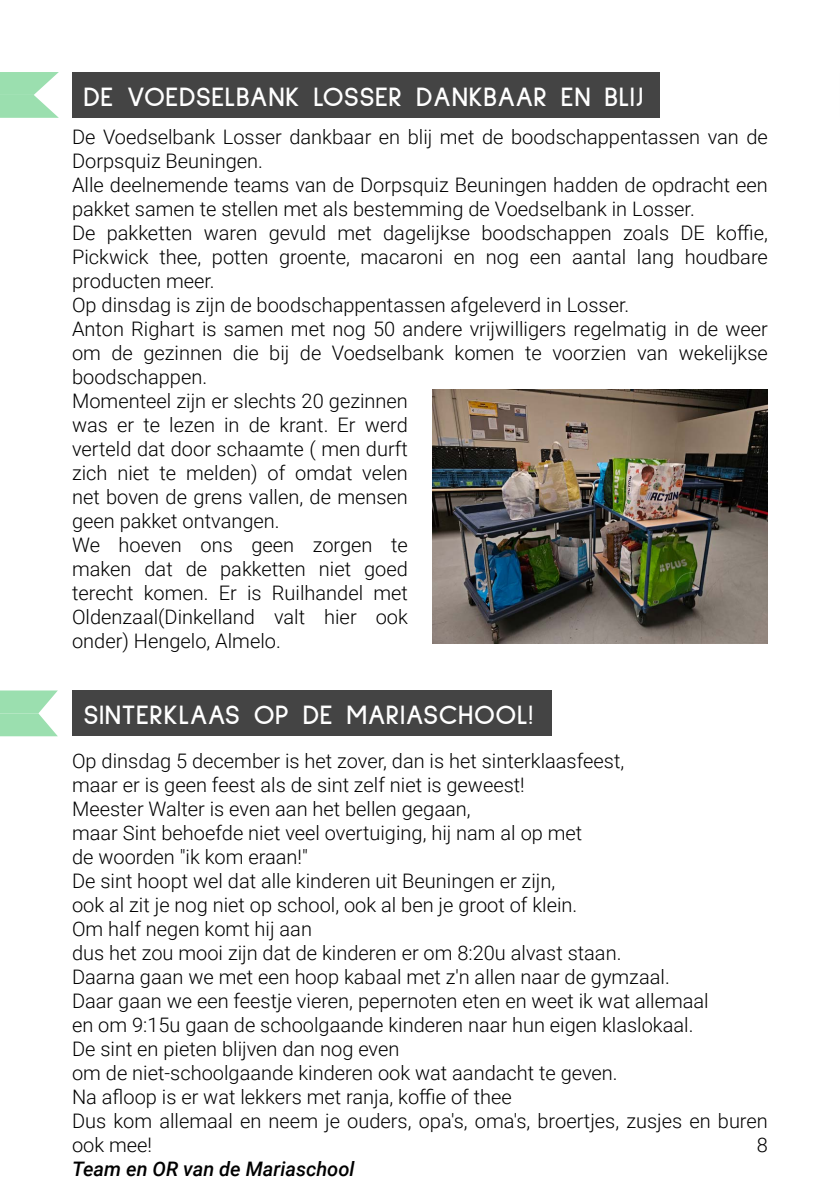
<style>
.page{position:relative;width:840px;height:1191px;background:#fff}
.page>*{position:absolute;margin:0;border:0;box-sizing:border-box;transform-origin:0 0}
.t1{font:700 28px "Sulphur Point";letter-spacing:.02em;color:#fff}
.t2{font:300 20px/24px "Roboto";color:#000}
.t3{font:italic 500 20px "Roboto";color:#000}
</style>
<div class="page">
<div style="left:72px;top:72px;width:587px;height:46px;background:#444"></div>
<svg style="left:0;top:72px;width:59px;height:46px"></svg>
<div style="left:72px;top:690px;width:479px;height:46px;background:#444"></div>
<svg style="left:0;top:690px;width:58px;height:46px"></svg>
<img style="left:432px;top:390px;width:335px;height:253px">
<h1 class="t1" style="left:83px;top:81px;width:561px">DE VOEDSELBANK LOSSER DANKBAAR EN BLIJ</h1>
<p class="t2" style="left:72px;top:124px;width:697px">De Voedselbank Losser dankbaar en blij met de boodschappentassen van de Dorpsquiz Beuningen.<br>Alle deelnemende teams van de Dorpsquiz Beuningen hadden de opdracht een pakket samen te stellen met als bestemming de Voedselbank in Losser.<br>De pakketten waren gevuld met dagelijkse boodschappen zoals DE koffie, Pickwick thee, potten groente, macaroni en nog een aantal lang houdbare producten meer.<br>Op dinsdag is zijn de boodschappentassen afgeleverd in Losser.<br>Anton Righart is samen met nog 50 andere vrijwilligers regelmatig in de weer om de gezinnen die bij de Voedselbank komen te voorzien van wekelijkse boodschappen.<br>Momenteel zijn er slechts 20 gezinnen<br>was er te lezen in de krant. Er werd<br>verteld dat door schaamte ( men durft<br>zich niet te melden) of omdat velen<br>net boven de grens vallen, de mensen<br>geen pakket ontvangen.<br>We hoeven ons geen zorgen te<br>maken dat de pakketten niet goed<br>terecht komen. Er is Ruilhandel met<br>Oldenzaal(Dinkelland valt hier ook<br>onder) Hengelo, Almelo.</p>
<h1 class="t1" style="left:83px;top:699px;width:451px">SINTERKLAAS OP DE MARIASCHOOL!</h1>
<p class="t2" style="left:72px;top:748px;width:697px">Op dinsdag 5 december is het zover, dan is het sinterklaasfeest,<br>maar er is geen feest als de sint zelf niet is geweest!<br>Meester Walter is even aan het bellen gegaan,<br>maar Sint behoefde niet veel overtuiging, hij nam al op met<br>de woorden "ik kom eraan!"<br>De sint hoopt wel dat alle kinderen uit Beuningen er zijn,<br>ook al zit je nog niet op school, ook al ben je groot of klein.<br>Om half negen komt hij aan<br>dus het zou mooi zijn dat de kinderen er om 8:20u alvast staan.<br>Daarna gaan we met een hoop kabaal met z'n allen naar de gymzaal.<br>Daar gaan we een feestje vieren, pepernoten eten en weet ik wat allemaal<br>en om 9:15u gaan de schoolgaande kinderen naar hun eigen klaslokaal.<br>De sint en pieten blijven dan nog even<br>om de niet-schoolgaande kinderen ook wat aandacht te geven.<br>Na afloop is er wat lekkers met ranja, koffie of thee<br>Dus kom allemaal en neem je ouders, opa's, oma's, broertjes, zusjes en buren ook mee!</p>
<p class="t3" style="left:72px;top:1155px;width:284px">Team en OR van de Mariaschool</p>
<p class="t2" style="left:756px;top:1132px;width:13px">8</p>
</div>
